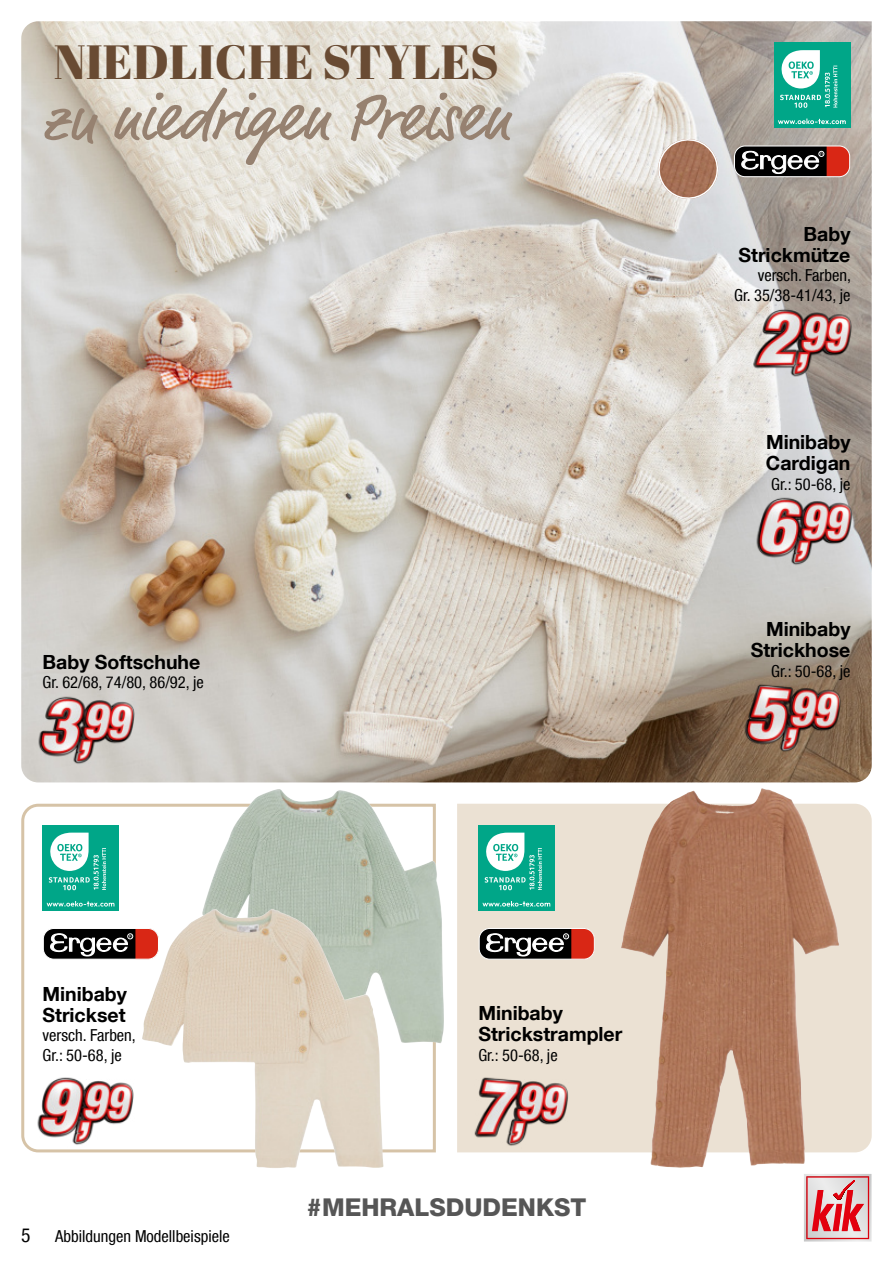
<style>
.page{position:relative;width:893px;height:1263px;background:#fff}
.page>*{position:absolute;margin:0;border:0;box-sizing:border-box;transform-origin:0 0}
.t1{font:66px "Market Pro";letter-spacing:.005em;color:#968170}
.t2{font:48px "Abril Fatface";color:#694b33}
.t3{font:800 24.45px "Helvetica Neue LT Com";color:#565656}
.t4{font:700 19.5px/21px "Helvetica Neue LT Com";color:#000}
.t5{font:condensed 19.5px "Helvetica Neue LT Com";color:#000}
.t6{font:condensed 16.5px/19.5px "Helvetica Neue LT Com";color:#000;text-align:right}
</style>
<div class="page">
<svg style="left:21px;top:803px;width:415px;height:350px"></svg>
<svg style="left:457px;top:804px;width:415px;height:348px;background:#decbba"></svg>
<img style="left:21px;top:21px;width:851px;height:761px">
<img style="left:202px;top:789px;width:242px;height:254px">
<img style="left:621px;top:788px;width:141px;height:379px">
<img style="left:142px;top:908px;width:242px;height:260px">
<svg style="left:654px;top:135px;width:68px;height:66px;background:#c0a292"></svg>
<img style="left:751px;top:490px;width:112px;height:82px">
<img style="left:751px;top:301px;width:112px;height:82px">
<img style="left:33px;top:688px;width:112px;height:83px">
<img style="left:738px;top:677px;width:112px;height:82px">
<img style="left:32px;top:1070px;width:112px;height:82px">
<img style="left:467px;top:1070px;width:112px;height:82px">
<svg style="left:804px;top:1174px;width:68px;height:68px;background:#de989d"></svg>
<div style="left:774px;top:43px;width:76px;height:85px;background:#00a688"></div>
<svg style="left:778px;top:119px;width:68px;height:5px"></svg>
<svg style="left:780px;top:50px;width:57px;height:58px"></svg>
<div style="left:734px;top:146px;width:116px;height:31px;background:#000;border-radius:11px"></div>
<svg style="left:742px;top:146px;width:108px;height:31px"></svg>
<div style="left:734px;top:145px;width:116px;height:32px;border:1px solid #fff;border-radius:11px"></div>
<div style="left:43px;top:825px;width:76px;height:86px;background:#00a688"></div>
<svg style="left:47px;top:901px;width:67px;height:5px"></svg>
<svg style="left:49px;top:833px;width:57px;height:57px"></svg>
<div style="left:478px;top:825px;width:77px;height:86px;background:#00a688"></div>
<svg style="left:482px;top:901px;width:68px;height:5px"></svg>
<svg style="left:485px;top:833px;width:57px;height:57px"></svg>
<div style="left:43px;top:928px;width:115px;height:31px;background:#000;border-radius:11px"></div>
<svg style="left:50px;top:928px;width:108px;height:31px"></svg>
<div style="left:43px;top:928px;width:116px;height:32px;border:1px solid #fff;border-radius:11px"></div>
<div style="left:479px;top:928px;width:115px;height:31px;background:#000;border-radius:11px"></div>
<svg style="left:486px;top:928px;width:108px;height:31px"></svg>
<div style="left:479px;top:928px;width:116px;height:32px;border:1px solid #fff;border-radius:11px"></div>
<h2 class="t2" style="left:54px;top:36px;width:447px">NIEDLICHE STYLES</h2>
<h1 class="t1" style="left:43px;top:86px;width:469px">zu niedrigen Preisen</h1>
<p class="t4" style="left:43px;top:653px;width:159px">Baby Softschuhe</p>
<p class="t6" style="left:43px;top:674px;width:163px">Gr. 62/68, 74/80, 86/92, je</p>
<p class="t4" style="left:738px;top:225px;width:113px;text-align:right">Baby<br>Strickmütze</p>
<p class="t6" style="left:734px;top:267px;width:118px">versch. Farben,<br>Gr. 35/38-41/43, je</p>
<p class="t4" style="left:766px;top:433px;width:86px">Minibaby<br>Cardigan</p>
<p class="t6" style="left:771px;top:475px;width:81px">Gr.: 50-68, je</p>
<p class="t4" style="left:751px;top:620px;width:101px;text-align:right">Minibaby<br>Strickhose</p>
<p class="t6" style="left:771px;top:662px;width:81px">Gr.: 50-68, je</p>
<p class="t4" style="left:43px;top:985px;width:86px">Minibaby<br>Strickset</p>
<p class="t6" style="left:43px;top:1027px;width:95px;text-align:left">versch. Farben,<br>Gr.: 50-68, je</p>
<p class="t5" style="left:21px;top:1227px;width:11px">5</p>
<p class="t6" style="left:55px;top:1227px;width:176px">Abbildungen Modellbeispiele</p>
<p class="t4" style="left:478px;top:1004px;width:146px">Minibaby<br>Strickstrampler</p>
<p class="t6" style="left:478px;top:1046px;width:81px">Gr.: 50-68, je</p>
<h3 class="t3" style="left:307px;top:1194px;width:281px">#MEHRALSDUDENKST</h3>
</div>
